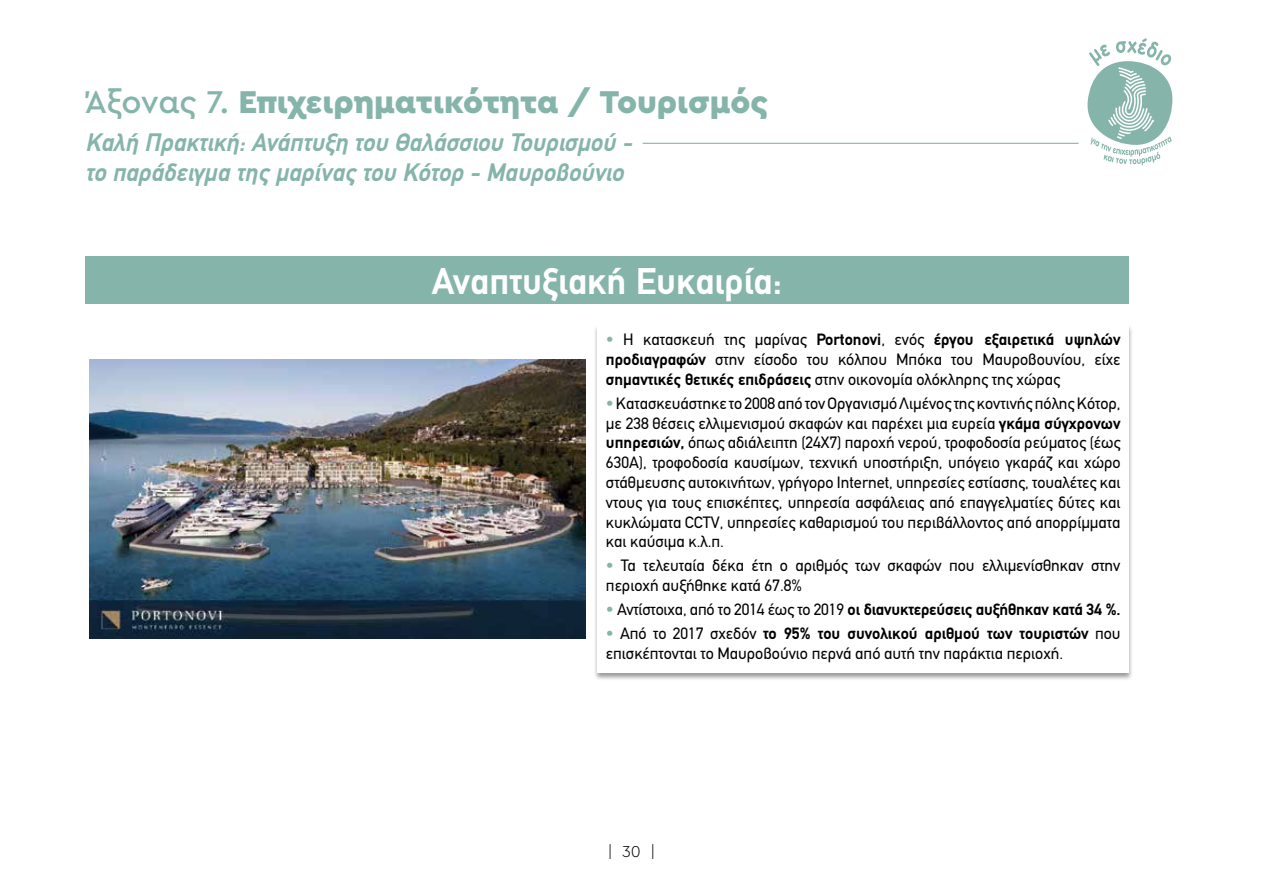
<style>
.page{position:relative;width:1263px;height:893px;background:#fff}
.page>*{position:absolute;margin:0;border:0;box-sizing:border-box;transform-origin:0 0}
.t1{font:700 37.5px "PF Din Text";color:#fff}
.t2{font:900 33px "Cera Pro";color:#85b4aa}
.t3{font:italic 700 25.5px/30.6px "PF Din Text";color:#85b4aa}
.t4{font:16.5px/19.8px "PF Din Text";color:#000;text-align:justify}
.t5{font:700 16.5px "PF Din Text";letter-spacing:-.01em;color:#000}
.t6{font:300 16.5px "Cera Pro";color:#000}
.s1{font-weight:500}
.s2{color:#85b4aa}
.s3{font-weight:700}
.s4{font-weight:400;color:#85b4aa}
.s5{font-weight:400}
</style>
<div class="page">
<img style="left:89px;top:360px;width:496px;height:279px">
<svg style="left:1087px;top:38px;width:85px;height:127px"></svg>
<hr style="left:643px;top:143px;width:435px;height:1px;background:#85b4aa">
<div style="left:593px;top:324px;width:540px;height:357px;background:#000;opacity:.4"></div>
<div style="left:597px;top:324px;width:532px;height:348px;background:#fff"></div>
<div style="left:85px;top:256px;width:1044px;height:48px;background:#85b4aa"></div>
<h2 class="t2" style="left:85px;top:80px;width:684px"><span class="s1">Άξονας 7.</span> Επιχειρηματικότητα / Τουρισμός</h2>
<h3 class="t3" style="left:85px;top:126px;width:548px">Καλή Πρακτική: Ανάπτυξη του Θαλάσσιου Τουρισμού - το παράδειγμα της μαρίνας του Κότορ - Μαυροβούνιο</h3>
<h1 class="t1" style="left:432px;top:260px;width:352px">Αναπτυξιακή Ευκαιρία:</h1>
<p class="t4" style="left:606px;top:330px;width:516px"><span class="s2">•</span> Η κατασκευή της μαρίνας <span class="s3">Portonovi</span>, ενός <span class="s3">έργου εξαιρετικά υψηλών προδιαγραφών</span> στην είσοδο του κόλπου Μπόκα του Μαυροβουνίου, είχε <span class="s3">σημαντικές θετικές επιδράσεις</span> στην οικονομία ολόκληρης της χώρας</p>
<p class="t4" style="left:606px;top:393px;width:516px"><span class="s2">•</span> Κατασκευάστηκε το 2008 από τον Οργανισμό Λιμένος της κοντινής πόλης Κότορ, με 238 θέσεις ελλιμενισμού σκαφών και παρέχει μια ευρεία <span class="s3">γκάμα σύγχρονων υπηρεσιών,</span> όπως αδιάλειπτη (24Χ7) παροχή νερού, τροφοδοσία ρεύματος (έως 630A), τροφοδοσία καυσίμων, τεχνική υποστήριξη, υπόγειο γκαράζ και χώρο στάθμευσης αυτοκινήτων, γρήγορο Internet, υπηρεσίες εστίασης, τουαλέτες και ντους για τους επισκέπτες, υπηρεσία ασφάλειας από επαγγελματίες δύτες και κυκλώματα CCTV, υπηρεσίες καθαρισμού του περιβάλλοντος από απορρίμματα και καύσιμα κ.λ.π.</p>
<p class="t4" style="left:606px;top:556px;width:516px"><span class="s2">•</span> Τα τελευταία δέκα έτη ο αριθμός των σκαφών που ελλιμενίσθηκαν στην περιοχή αυξήθηκε κατά 67.8%</p>
<p class="t5" style="left:606px;top:600px;width:516px"><span class="s4">•</span> <span class="s5">Αντίστοιχα, από το 2014 έως το 2019</span> οι διανυκτερεύσεις αυξήθηκαν κατά 34 %.</p>
<p class="t4" style="left:606px;top:624px;width:516px"><span class="s2">•</span> Από το 2017 σχεδόν <span class="s3">το 95% του συνολικού αριθμού των τουριστών</span> που επισκέπτονται το Μαυροβούνιο περνά από αυτή την παράκτια περιοχή.</p>
<p class="t6" style="left:607px;top:841px;width:50px">| 30 |</p>
</div>
